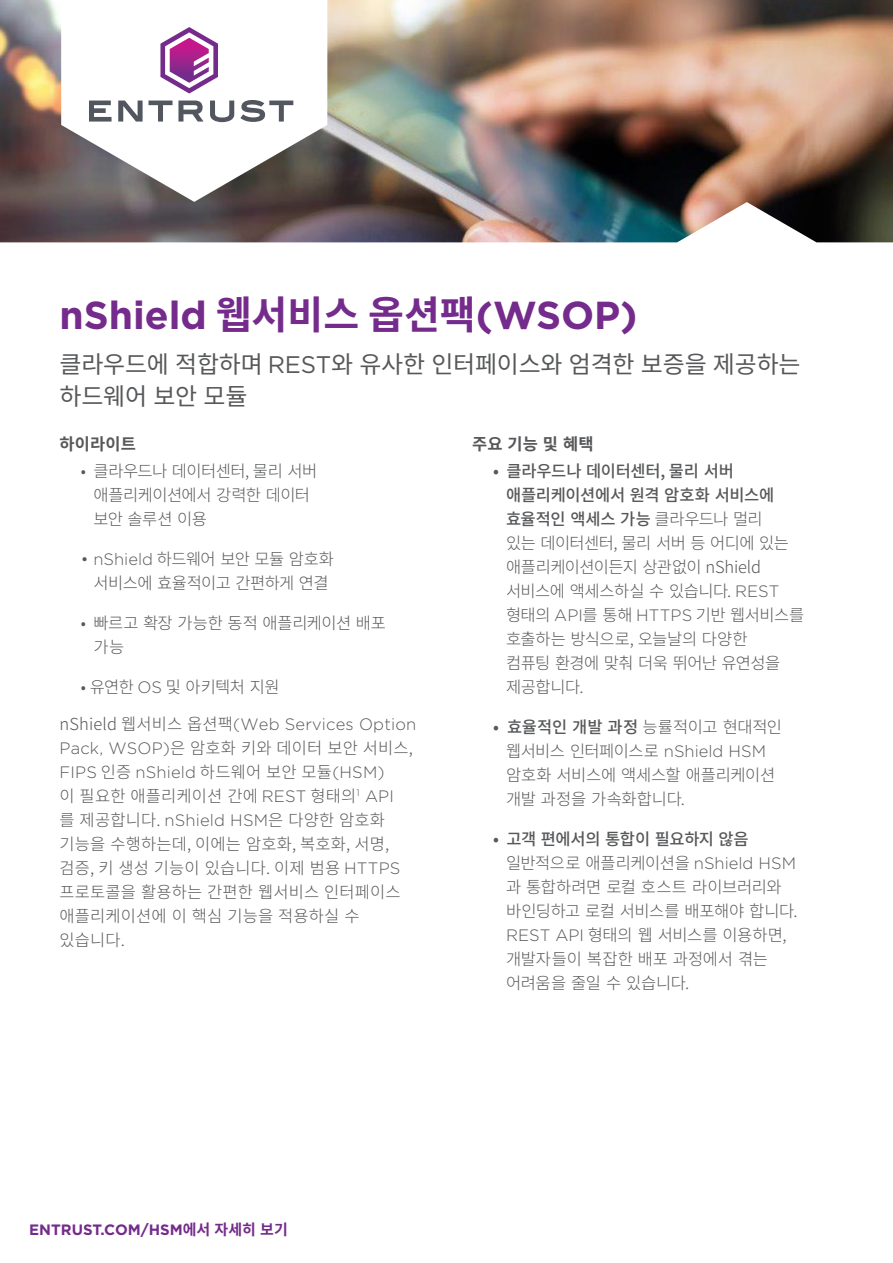
<style>
.page{position:relative;width:893px;height:1263px;background:#fff}
.page>*{position:absolute;margin:0;border:0;box-sizing:border-box;transform-origin:0 0}
._1_Title{font:700 39px "Gotham";color:#742b8b}
._2_Sub_Title{font:24px/31.5px "Noto Sans CJ Kkr";letter-spacing:-.01em;color:#57585a}
._4_Body_Text{font:300 16.5px/24px "Noto Sans CJ Kkr";letter-spacing:-.02em;color:#57585a}
._4_Body_Text-2{font:300 16.5px/24px "Noto Sans CJ Kkr";letter-spacing:.01em;color:#57585a}
._3_Eyebrow{font:700 16.5px "Noto Sans CJ Kkr";letter-spacing:.01em;color:#57585a}
.t1{font:700 15px "Gotham";color:#742b8b}
.s1{font-family:"Noto Sans CJ Kkr"}
.s2{font-family:"Gotham"}
.s3{font-weight:500}
</style>
<div class="page">
<img style="left:0;top:0;width:893px;height:242px">
<p class="_1_Title" style="left:60px;top:289px;width:580px">nShield <span class="s1">웹서비스 옵션팩</span>(WSOP)</p>
<p class="_2_Sub_Title" style="left:60px;top:349px;width:742px">클라우드에 적합하며 <span class="s2">REST</span>와 유사한 인터페이스와 엄격한 보증을 제공하는 하드웨어 보안 모듈</p>
<p class="_3_Eyebrow" style="left:60px;top:435px;width:78px">하이라이트</p>
<p class="_4_Body_Text" style="left:94px;top:459px;width:225px;text-indent:-13px">• 클라우드나 데이터센터, 물리 서버 애플리케이션에서 강력한 데이터 보안 솔루션 이용</p>
<p class="_4_Body_Text" style="left:81px;top:547px;width:255px;text-align:center"><span class="s2">• nShield</span> 하드웨어 보안 모듈 암호화 서비스에 효율적이고 간편하게 연결</p>
<p class="_4_Body_Text" style="left:94px;top:611px;width:294px;text-indent:-13px">• 빠르고 확장 가능한 동적 애플리케이션 배포 가능</p>
<p class="_4_Body_Text" style="left:81px;top:675px;width:200px">• 유연한 <span class="s2">OS</span> 및 아키텍처 지원</p>
<p class="_4_Body_Text-2" style="left:60px;top:712px;width:358px">nShield 웹서비스 옵션팩<span class="s2">(Web Services Option<br>Pack, WSOP)</span>은 암호화 키와 데이터 보안 서비스,<br><span class="s2">FIPS</span> 인증 <span class="s2">nShield</span> 하드웨어 보안 모듈<span class="s2">(HSM)<br></span>이 필요한 애플리케이션 간에 <span class="s2">REST</span> 형태의<sup>1</sup> <span class="s2">API<br></span>를 제공합니다. <span class="s2">nShield HSM</span>은 다양한 암호화 기능을 수행하는데, 이에는 암호화, 복호화, 서명, 검증, 키 생성 기능이 있습니다. 이제 범용 <span class="s2">HTTPS </span>프로토콜을 활용하는 간편한 웹서비스 인터페이스 애플리케이션에 이 핵심 기능을 적용하실 수 있습니다.</p>
<p class="_3_Eyebrow" style="left:472px;top:435px;width:123px">주요 기능 및 혜택</p>
<p class="_4_Body_Text" style="left:506px;top:459px;width:300px;text-indent:-13px"><span class="s3">• 클라우드나 데이터센터, 물리 서버 애플리케이션에서 원격 암호화 서비스에 효율적인 액세스 가능</span> 클라우드나 멀리<br>있는 데이터센터, 물리 서버 등 어디에 있는 애플리케이션이든지 상관없이 nShield 서비스에 액세스하실 수 있습니다. <span class="s2">REST </span>형태의 <span class="s2">API</span>를 통해 <span class="s2">HTTPS</span> 기반 웹서비스를 호출하는 방식으로, 오늘날의 다양한<br>컴퓨팅 환경에 맞춰 더욱 뛰어난 유연성을 제공합니다.</p>
<p class="_4_Body_Text" style="left:506px;top:715px;width:278px;text-indent:-13px"><span class="s3">• 효율적인 개발 과정</span> 능률적이고 현대적인 웹서비스 인터페이스로 <span class="s2">nShield HSM </span>암호화 서비스에 액세스할 애플리케이션 개발 과정을 가속화합니다.</p>
<p class="_4_Body_Text" style="left:506px;top:827px;width:293px;text-indent:-13px"><span class="s3">• 고객 편에서의 통합이 필요하지 않음 </span>일반적으로 애플리케이션을 <span class="s2">nShield HSM </span>과 통합하려면 로컬 호스트 라이브러리와 바인딩하고 로컬 서비스를 배포해야 합니다.<br><span class="s2">REST API</span> 형태의 웹 서비스를 이용하면, 개발자들이 복잡한 배포 과정에서 겪는 어려움을 줄일 수 있습니다.</p>
<p class="t1" style="left:29px;top:1219px;width:260px">ENTRUST.COM/HSM<span class="s1">에서 자세히 보기</span></p>
</div>
